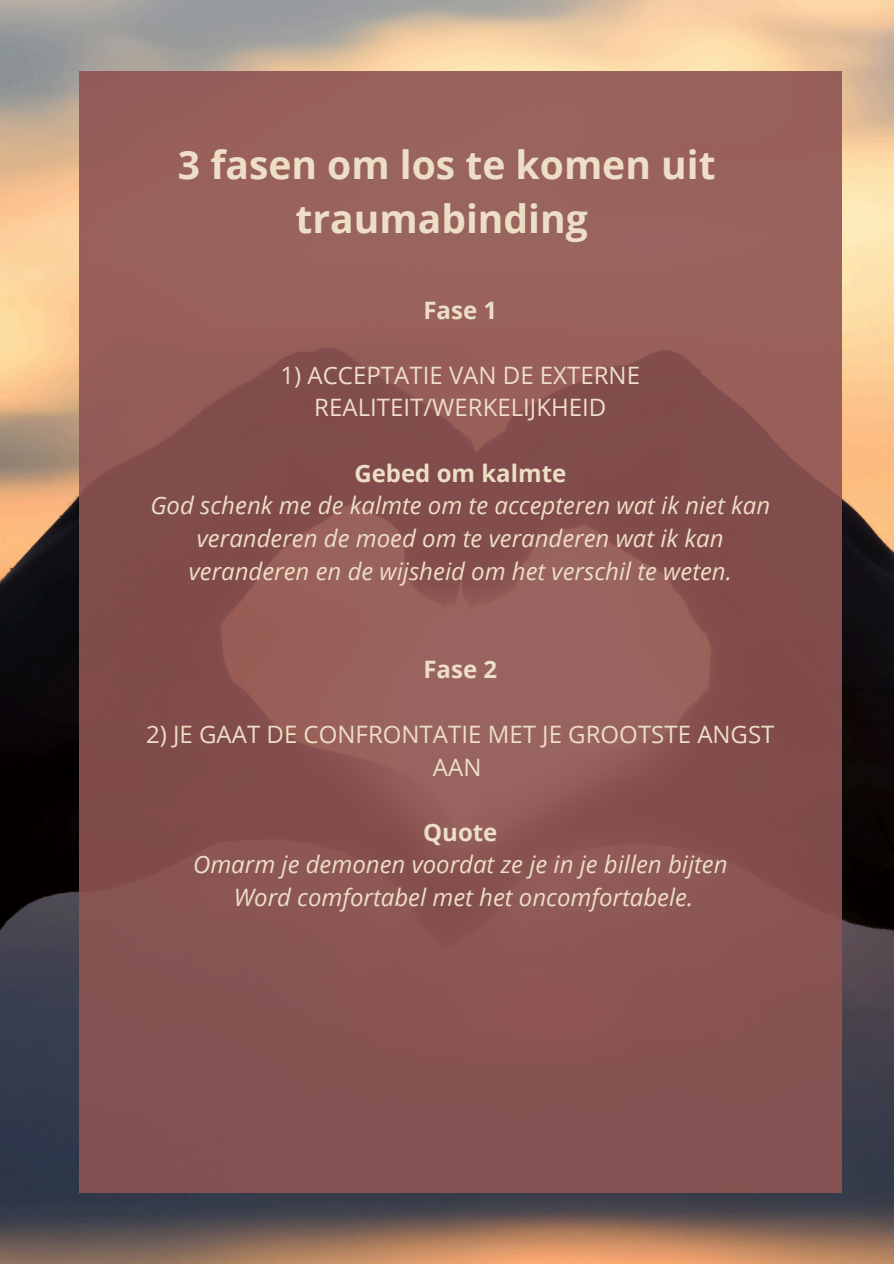
<style>
.page{position:relative;width:894px;height:1264px;background:#fff}
.page>*{position:absolute;margin:0;border:0;box-sizing:border-box;transform-origin:0 0}
.t1{font:700 39px/54px "Open Sans";color:#eddec5;text-align:center}
.t2{font:italic 24px/32.7px "Open Sans";color:#eddec5;text-align:center}
.t3{font:24px/32.7px "Open Sans";color:#eddec5;text-align:center}
.t4{font:700 24px "Open Sans";color:#eddec5}
</style>
<div class="page">
<img style="left:0;top:0;width:893px;height:1263px">
<div style="left:79px;top:71px;width:762px;height:1121px;background:linear-gradient(to right,#8c5654,#8e5855)"></div>
<h1 class="t1" style="left:178px;top:137px;width:539px">3 fasen om los te komen uit traumabinding</h1>
<h3 class="t4" style="left:423px;top:293px;width:75px">Fase 1</h3>
<h2 class="t3" style="left:280px;top:358px;width:361px">1) ACCEPTATIE VAN DE EXTERNE<br>REALITEIT/WERKELIJKHEID</h2>
<p class="t4" style="left:354px;top:456px;width:213px">Gebed om kalmte</p>
<p class="t2" style="left:150px;top:489px;width:621px">God schenk me de kalmte om te accepteren wat ik niet kan veranderen de moed om te veranderen wat ik kan veranderen en de wijsheid om het verschil te weten.</p>
<p class="t4" style="left:423px;top:652px;width:75px">Fase 2</p>
<h2 class="t3" style="left:146px;top:717px;width:630px">2) JE GAAT DE CONFRONTATIE MET JE GROOTSTE ANGST<br>AAN</h2>
<p class="t4" style="left:423px;top:815px;width:76px">Quote</p>
<p class="t2" style="left:193px;top:847px;width:536px">Omarm je demonen voordat ze je in je billen bijten</p>
<p class="t2" style="left:234px;top:880px;width:460px">Word comfortabel met het oncomfortabele.</p>
</div>
